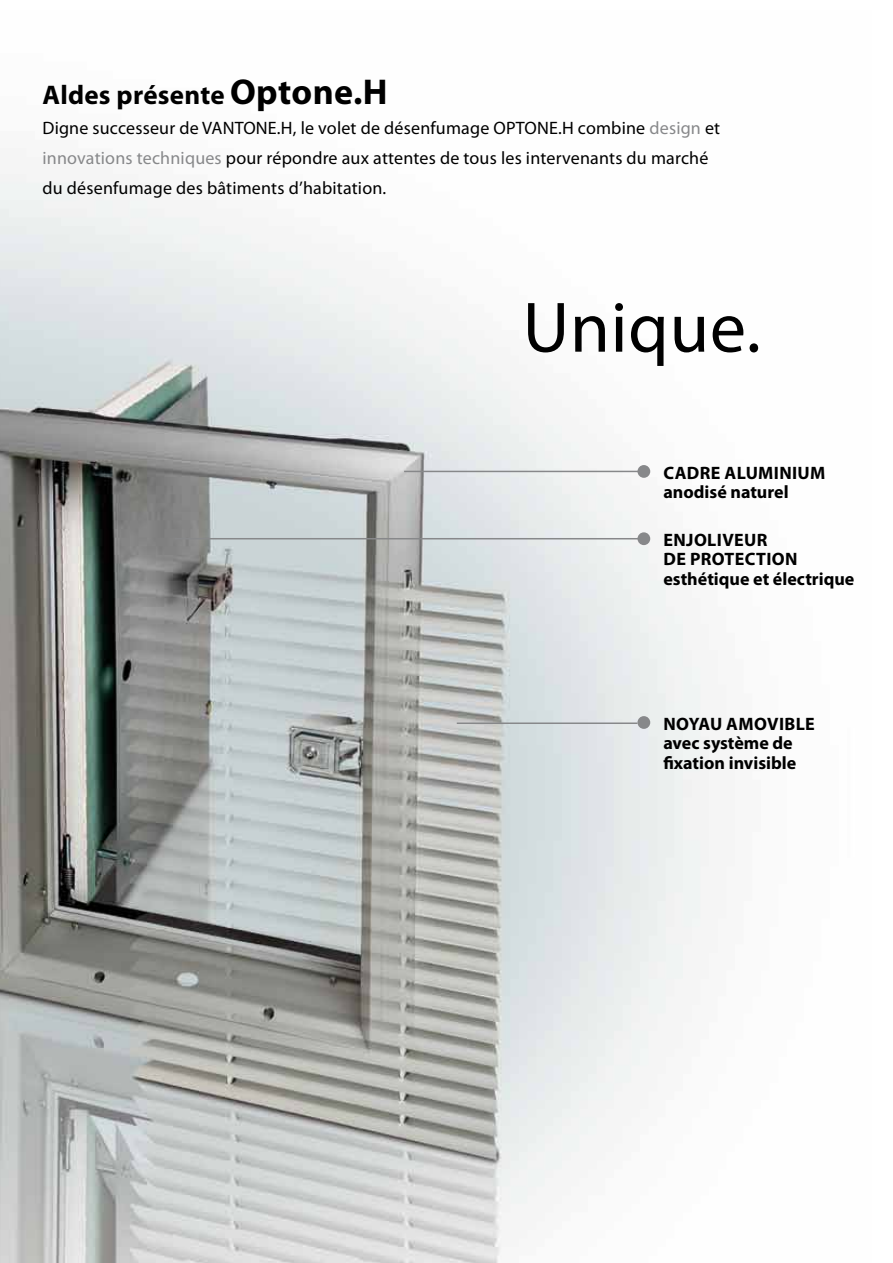
<style>
.page{position:relative;width:893px;height:1263px;background:#fff}
.page>*{position:absolute;margin:0;border:0;box-sizing:border-box;transform-origin:0 0}
.t1{font:72px "Myriad Pro";letter-spacing:.01em;color:#000}
.t2{font:700 27px "Myriad Pro";letter-spacing:.01em;color:#000}
.t3{font:18px/30px "Myriad Pro";letter-spacing:.01em;color:#000}
.t4{font:700 18px/19.5px "Myriad Pro";color:#000}
.s1{font-size:36px}
.s2{color:#87888a}
</style>
<div class="page">
<img style="left:0;top:174px;width:709px;height:1089px">
<hr style="left:457px;top:722px;width:180px;height:2px;background:#87888a">
<div style="left:637px;top:716px;width:13px;height:13px;background:#87888a;border-radius:50%"></div>
<div style="left:637px;top:465px;width:13px;height:13px;background:#87888a;border-radius:50%"></div>
<div style="left:637px;top:532px;width:13px;height:13px;background:#87888a;border-radius:50%"></div>
<hr style="left:404px;top:471px;width:240px;height:1px;background:#87888a">
<hr style="left:175px;top:538px;width:469px;height:1px;background:#87888a">
<h2 class="t2" style="left:43px;top:77px;width:346px">Aldes présente <span class="s1">Optone.H</span></h2>
<p class="t3" style="left:43px;top:112px;width:679px">Digne successeur de VANTONE.H, le volet de désenfumage OPTONE.H combine <span class="s2">design</span> et <span class="s2">innovations techniques</span> pour répondre aux attentes de tous les intervenants du marché du désenfumage des bâtiments d’habitation.</p>
<h1 class="t1" style="left:523px;top:283px;width:240px">Unique.</h1>
<p class="t4" style="left:663px;top:462px;width:164px">Cadre aluminium anodisé naturel</p>
<p class="t4" style="left:663px;top:529px;width:193px">ENjoliveur<br>de protection esthétique et électrique</p>
<p class="t4" style="left:663px;top:713px;width:153px">Noyau amovible avec système de fixation invisible</p>
</div>
